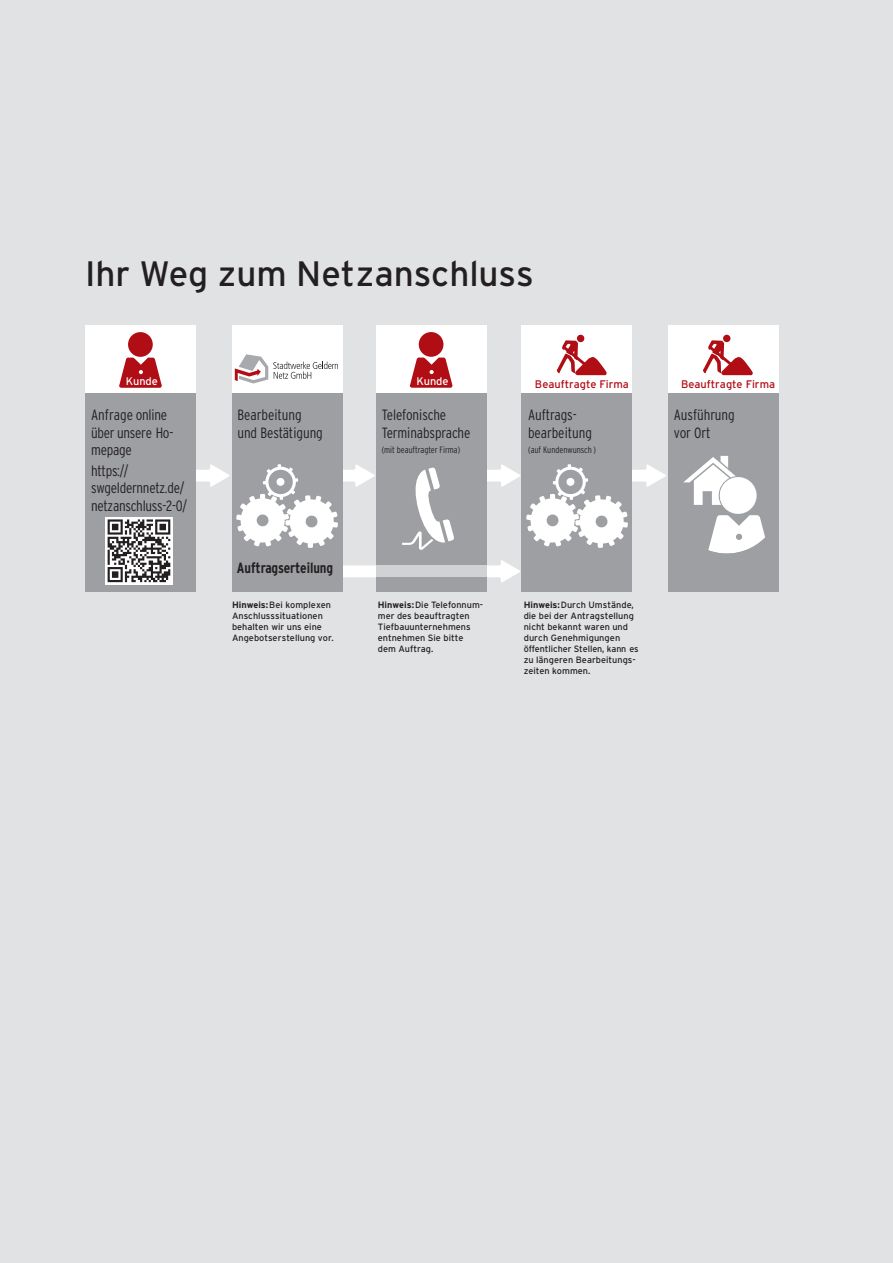
<style>
.page{position:relative;width:893px;height:1263px;background:#e1e2e4}
.page>*{position:absolute;margin:0;border:0;box-sizing:border-box;transform-origin:0 0}
.t1{font:35.25px "Interstate";letter-spacing:-.005em;color:#231f20}
.t2{font:300 14.85px/17.9px "Interstate Condensed";letter-spacing:-.01em;color:#231f20}
.t3{font:700 14.85px "Interstate Condensed";letter-spacing:-.01em;color:#231f20}
.t4{font:10.95px "Interstate";color:#b00d15}
.t5{font:10.95px "Interstate";color:#fff}
.t6{font:9.15px/10.9px "Interstate";color:#231f20}
.t7{font:300 9.15px "Interstate Condensed";color:#231f20}
.s1{font-weight:700}
</style>
<div class="page">
<svg style="left:342px;top:560px;width:178px;height:23px"></svg>
<svg style="left:196px;top:465px;width:34px;height:22px"></svg>
<div style="left:86px;top:325px;width:110px;height:68px;background:#fff"></div>
<div style="left:86px;top:393px;width:110px;height:198px;background:#9d9fa2"></div>
<div style="left:232px;top:325px;width:110px;height:68px;background:#fff"></div>
<div style="left:232px;top:393px;width:110px;height:198px;background:#9d9fa2"></div>
<div style="left:377px;top:325px;width:110px;height:68px;background:#fff"></div>
<div style="left:377px;top:393px;width:110px;height:198px;background:#9d9fa2"></div>
<div style="left:522px;top:325px;width:110px;height:68px;background:#fff"></div>
<div style="left:522px;top:393px;width:110px;height:198px;background:#9d9fa2"></div>
<div style="left:668px;top:325px;width:110px;height:68px;background:#fff"></div>
<div style="left:668px;top:393px;width:110px;height:198px;background:#9d9fa2"></div>
<div style="left:723px;top:335px;width:7px;height:7px;background:#b00d15;border-radius:50%"></div>
<svg style="left:703px;top:340px;width:50px;height:36px"></svg>
<svg style="left:236px;top:464px;width:139px;height:84px"></svg>
<svg style="left:119px;top:332px;width:43px;height:56px"></svg>
<svg style="left:410px;top:332px;width:42px;height:56px"></svg>
<div style="left:577px;top:335px;width:7px;height:7px;background:#b00d15;border-radius:50%"></div>
<svg style="left:557px;top:340px;width:50px;height:36px"></svg>
<svg style="left:487px;top:464px;width:179px;height:84px"></svg>
<svg style="left:402px;top:467px;width:52px;height:83px"></svg>
<svg style="left:683px;top:456px;width:82px;height:98px"></svg>
<svg style="left:235px;top:354px;width:103px;height:29px"></svg>
<div style="left:376px;top:565px;width:111px;height:12px;background:#d1d2d4"></div>
<svg style="left:105px;top:517px;width:67px;height:67px"></svg>
<svg style="left:108px;top:519px;width:62px;height:63px;background:#8d8b8c"></svg>
<h1 class="t1" style="left:85px;top:253px;width:450px">Ihr Weg zum Netzanschluss</h1>
<p class="t5" style="left:126px;top:375px;width:34px">Kunde</p>
<p class="t5" style="left:416px;top:374px;width:34px">Kunde</p>
<p class="t4" style="left:681px;top:378px;width:96px">Beauftragte Firma</p>
<p class="t4" style="left:535px;top:378px;width:96px">Beauftragte Firma</p>
<h2 class="t2" style="left:91px;top:406px;width:84px;line-height:17.4px">Anfrage online über unsere Ho&shy;mepage</h2>
<h2 class="t2" style="left:91px;top:461px;width:97px">https:// swgeldernnetz.de/ netzanschluss-2-0/</h2>
<h2 class="t2" style="left:237px;top:406px;width:87px">Bearbeitung und Bestätigung</h2>
<h2 class="t2" style="left:382px;top:406px;width:90px">Telefonische<br>Terminabsprache</h2>
<p class="t7" style="left:382px;top:444px;width:80px">(mit beauftragter Firma)</p>
<h2 class="t2" style="left:528px;top:406px;width:65px">Auftrags&shy;bearbeitung</h2>
<p class="t7" style="left:528px;top:444px;width:69px">(auf Kundenwunsch )</p>
<h2 class="t2" style="left:674px;top:406px;width:62px">Ausführung vor Ort</h2>
<h2 class="t3" style="left:237px;top:559px;width:98px">Auftragserteilung</h2>
<p class="t6" style="left:232px;top:599px;width:103px"><span class="s1">Hinweis:</span> Bei komplexen<br>Anschlusssituationen behalten wir uns eine<br>Angebotserstellung vor.</p>
<p class="t6" style="left:378px;top:599px;width:107px"><span class="s1">Hinweis:</span> Die Telefonnum&shy;mer des beauftragten<br>Tiefbauunternehmens entnehmen Sie bitte dem Auftrag.</p>
<p class="t6" style="left:524px;top:599px;width:117px"><span class="s1">Hinweis:</span>Durch Umstände, die bei der Antragstellung nicht bekannt waren und durch Genehmigungen öffentlicher Stellen, kann es zu längeren Bearbeitungs&shy;zeiten kommen.</p>
</div>
